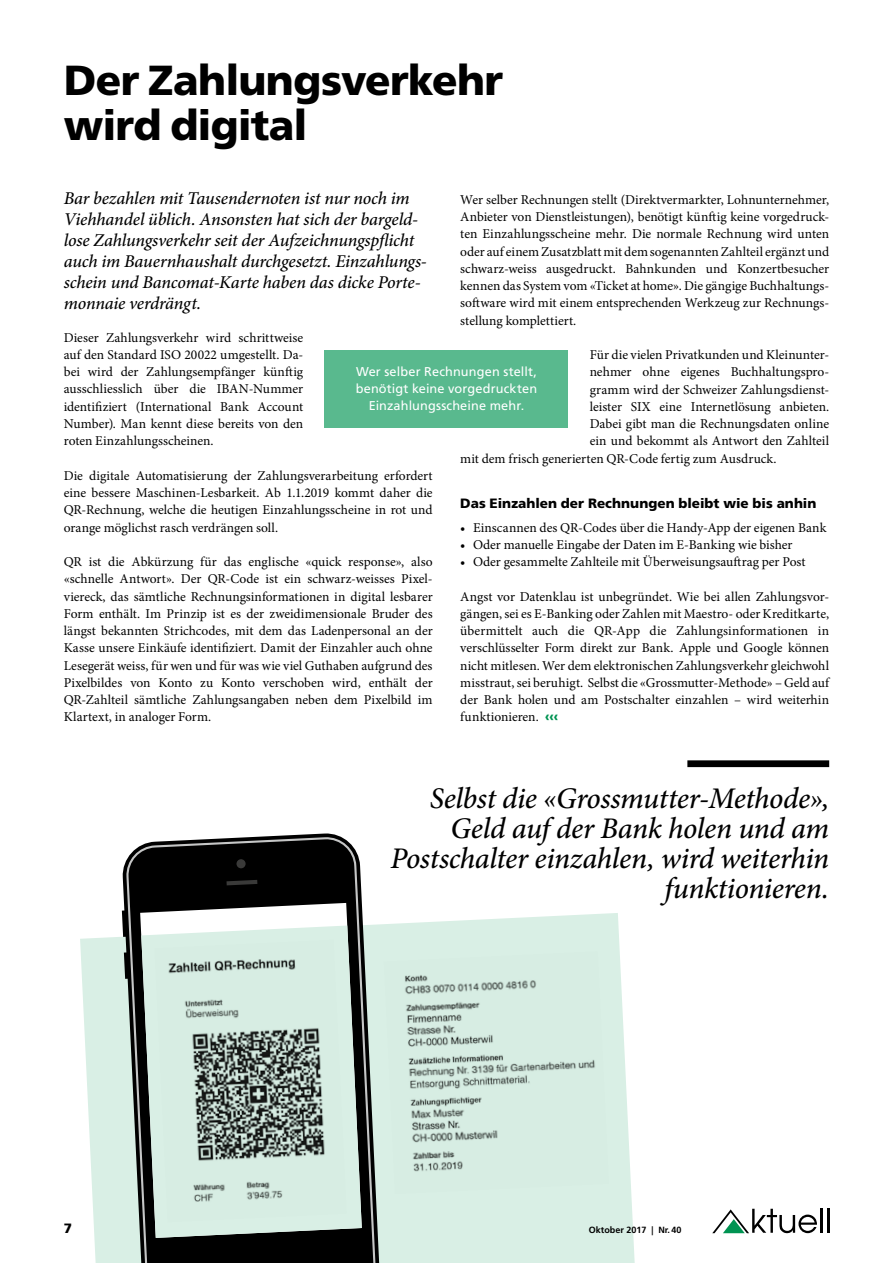
<style>
.page{position:relative;width:893px;height:1263px;background:#fff}
.page>*{position:absolute;margin:0;border:0;box-sizing:border-box;transform-origin:0 0}
.t1{font:900 42px/45px "Frutiger LT Std";letter-spacing:-.02em;color:#000}
.t2{font:italic 500 30px/30px "Minion Pro";letter-spacing:-.015em;color:#000;text-align:right}
.t3{font:italic 500 18px/21px "Minion Pro";letter-spacing:-.01em;color:#000}
.t4{font:13.5px/17.2px "Minion Pro";letter-spacing:-.005em;color:#000;text-align:justify}
.t5{font:900 13.5px "Frutiger LT Std";color:#000}
.t6{font:12.75px/17.2px "Frutiger LT Std";letter-spacing:.01em;color:#fff;text-align:center}
.t7{font:700 9px "Frutiger LT Std";color:#000}
.s1{font-family:"Frutiger LT Std";font-weight:900;color:#009352}
</style>
<div class="page">
<svg style="left:80px;top:913px;width:555px;height:350px;fill:#d9efe5"></svg>
<svg style="left:118px;top:833px;width:266px;height:430px"></svg>
<svg style="left:126px;top:836px;width:250px;height:427px;background:#383a39"></svg>
<svg style="left:140px;top:903px;width:222px;height:335px"></svg>
<svg style="left:141px;top:925px;width:221px;height:313px;background:#909c97"></svg>
<svg style="left:122px;top:910px;width:6px;height:27px"></svg>
<svg style="left:124px;top:952px;width:6px;height:27px"></svg>
<div style="left:236px;top:859px;width:10px;height:9px;background:#3a3a39;border-radius:50%"></div>
<svg style="left:226px;top:880px;width:31px;height:5px"></svg>
<div style="left:324px;top:350px;width:244px;height:78px;background:#59b98e"></div>
<svg style="left:712px;top:1209px;width:105px;height:24px"></svg>
<hr style="left:820px;top:1209px;width:3px;height:24px;background:#000">
<hr style="left:827px;top:1209px;width:2px;height:24px;background:#000">
<div style="left:687px;top:760px;width:142px;height:7px;background:#000"></div>
<img style="left:154px;top:940px;width:193px;height:282px">
<img style="left:384px;top:951px;width:225px;height:243px">
<h1 class="t1" style="left:64px;top:58px;width:441px">Der Zahlungsverkehr wird digital</h1>
<p class="t3" style="left:64px;top:187px;width:365px">Bar bezahlen mit Tausendernoten ist nur noch im Viehhandel üblich. Ansonsten hat sich der bargeld&shy;lose Zahlungsverkehr seit der Aufzeichnungspflicht auch im Bauernhaushalt durchgesetzt. Einzahlungs&shy;schein und Bancomat-Karte haben das dicke Porte&shy;monnaie verdrängt.</p>
<p class="t4" style="left:64px;top:329px;width:241px">Dieser Zahlungsverkehr wird schrittweise auf den Standard ISO 20022 umgestellt. Da&shy;bei wird der Zahlungsempfänger künftig ausschliesslich über die IBAN-Nummer identifiziert (International Bank Account Number). Man kennt diese bereits von den roten Einzahlungsscheinen.</p>
<p class="t4" style="left:64px;top:467px;width:370px">Die digitale Automatisierung der Zahlungsverarbeitung erfordert eine bessere Maschinen-Lesbarkeit. Ab 1.1.2019 kommt daher die QR-Rechnung, welche die heutigen Einzahlungsscheine in rot und orange möglichst rasch verdrängen soll.</p>
<p class="t4" style="left:64px;top:553px;width:370px">QR ist die Abkürzung für das englische «quick response», also «schnelle Antwort». Der QR-Code ist ein schwarz-weisses Pixel&shy;viereck, das sämtliche Rechnungsinformationen in digital lesbarer Form enthält. Im Prinzip ist es der zweidimensionale Bruder des längst bekannten Strichcodes, mit dem das Ladenpersonal an der Kasse unsere Einkäufe identifiziert. Damit der Einzahler auch ohne Lesegerät weiss, für wen und für was wie viel Guthaben aufgrund des Pixelbildes von Konto zu Konto verschoben wird, enthält der QR-Zahlteil sämtliche Zahlungsangaben neben dem Pixelbild im Klartext, in analoger Form.</p>
<p class="t4" style="left:460px;top:191px;width:370px">Wer selber Rechnungen stellt (Direktvermarkter, Lohnunternehmer, Anbieter von Dienstleistungen), benötigt künftig keine vorgedruck&shy;ten Einzahlungsscheine mehr. Die normale Rechnung wird unten oder auf einem Zusatzblatt mit dem sogenannten Zahlteil ergänzt und schwarz-weiss ausgedruckt. Bahnkunden und Konzertbesucher kennen das System vom «Ticket at home». Die gängige Buchhaltungs&shy;software wird mit einem entsprechenden Werkzeug zur Rechnungs&shy;stellung komplettiert.</p>
<p class="t4" style="left:590px;top:346px;width:241px">Für die vielen Privatkunden und Kleinunter-</p>
<p class="t4" style="left:590px;top:363px;width:241px">nehmer ohne eigenes Buchhaltungspro-</p>
<p class="t4" style="left:590px;top:381px;width:241px">gramm wird der Schweizer Zahlungsdienst-</p>
<p class="t4" style="left:590px;top:398px;width:241px">leister SIX eine Internetlösung anbieten.</p>
<p class="t4" style="left:590px;top:415px;width:241px">Dabei gibt man die Rechnungsdaten online</p>
<p class="t4" style="left:590px;top:432px;width:241px">ein und bekommt als Antwort den Zahlteil</p>
<p class="t4" style="left:460px;top:450px;width:318px">mit dem frisch generierten QR-Code fertig zum Ausdruck.</p>
<p class="t5" style="left:460px;top:495px;width:358px">Das Einzahlen der Rechnungen bleibt wie bis anhin</p>
<p class="t4" style="left:460px;top:519px;width:368px">• Einscannen des QR-Codes über die Handy-App der eigenen Bank</p>
<p class="t4" style="left:460px;top:536px;width:334px">• Oder manuelle Eingabe der Daten im E-Banking wie bisher</p>
<p class="t4" style="left:460px;top:553px;width:347px">• Oder gesammelte Zahlteile mit Überweisungsauftrag per Post</p>
<p class="t4" style="left:460px;top:588px;width:370px">Angst vor Datenklau ist unbegründet. Wie bei allen Zahlungsvor&shy;gängen, sei es E-Banking oder Zahlen mit Maestro- oder Kreditkarte, übermittelt auch die QR-App die Zahlungsinformationen in verschlüsselter Form direkt zur Bank. Apple und Google können nicht mitlesen. Wer dem elektronischen Zahlungsverkehr gleichwohl misstraut, sei beruhigt. Selbst die «Grossmutter-Methode» – Geld auf der Bank holen und am Postschalter einzahlen – wird weiterhin funktionieren. <span class="s1">‹‹‹</span></p>
<p class="t6" style="left:356px;top:363px;width:183px">Wer selber Rechnungen stellt, benötigt keine vorgedruckten<br>Einzahlungsscheine mehr.</p>
<h2 class="t2" style="left:390px;top:783px;width:440px">Selbst die «Grossmutter-Methode»,<br>Geld auf der Bank holen und am<br>Postschalter einzahlen, wird weiterhin funktionieren.</h2>
<p class="t5" style="left:64px;top:1220px;width:10px">7</p>
<p class="t7" style="left:589px;top:1225px;width:94px">Oktober 2017 | Nr. 40</p>
</div>
